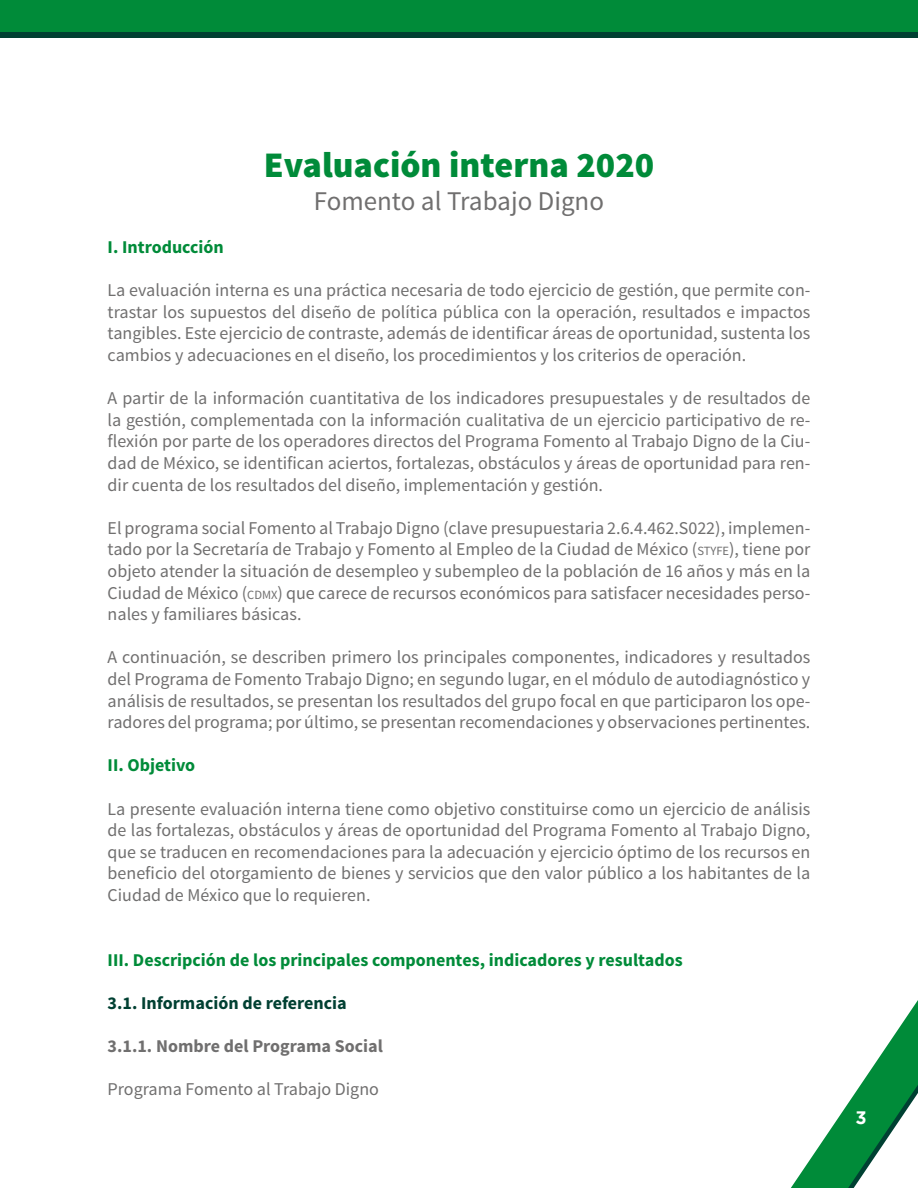
<style>
.page{position:relative;width:918px;height:1188px;background:#fff}
.page>*{position:absolute;margin:0;border:0;box-sizing:border-box;transform-origin:0 0}
.t1{font:900 36px "Source Sans Pro";color:#008b39}
.t2{font:27px "Source Sans Pro";color:#706f6f}
.t3{font:18px/21.6px "Source Sans Pro";color:#706f6f;text-align:justify}
.t4{font:700 18px "Source Sans Pro";color:#008b39}
.t5{font:700 18px "Source Sans Pro";color:#706f6f}
.t6{font:700 18px "Source Sans Pro";color:#004032}
.t7{font:700 18px "Gotham";color:#fff}
.s1{font-size:12.6px}
</style>
<div class="page">
<svg style="left:791px;top:1000px;width:127px;height:188px"></svg>
<div style="left:0;top:0;width:918px;height:35px;background:#008b39"></div>
<div style="left:0;top:32px;width:918px;height:5px;background:#004032"></div>
<h1 class="t1" style="left:264px;top:142px;width:392px">Evaluación interna 2020</h1>
<h2 class="t2" style="left:314px;top:184px;width:292px">Fomento al Trabajo Digno</h2>
<p class="t4" style="left:108px;top:235px;width:118px">I. Introducción</p>
<p class="t3" style="left:108px;top:280px;width:704px">La evaluación interna es una práctica necesaria de todo ejercicio de gestión, que permite con&shy;trastar los supuestos del diseño de política pública con la operación, resultados e impactos tangibles. Este ejercicio de contraste, además de identificar áreas de oportunidad, sustenta los cambios y adecuaciones en el diseño, los procedimientos y los criterios de operación.</p>
<p class="t3" style="left:108px;top:388px;width:704px">A partir de la información cuantitativa de los indicadores presupuestales y de resultados de la gestión, complementada con la información cualitativa de un ejercicio participativo de re&shy;flexión por parte de los operadores directos del Programa Fomento al Trabajo Digno de la Ciu&shy;dad de México, se identifican aciertos, fortalezas, obstáculos y áreas de oportunidad para ren&shy;dir cuenta de los resultados del diseño, implementación y gestión.</p>
<p class="t3" style="left:108px;top:517px;width:704px">El programa social Fomento al Trabajo Digno (clave presupuestaria 2.6.4.462.S022), implemen&shy;tado por la Secretaría de Trabajo y Fomento al Empleo de la Ciudad de México (<span class="s1">STYFE</span>), tiene por objeto atender la situación de desempleo y subempleo de la población de 16 años y más en la Ciudad de México (<span class="s1">CDMX</span>) que carece de recursos económicos para satisfacer necesidades perso&shy;nales y familiares básicas.</p>
<p class="t3" style="left:108px;top:647px;width:704px">A continuación, se describen primero los principales componentes, indicadores y resultados del Programa de Fomento Trabajo Digno; en segundo lugar, en el módulo de autodiagnóstico y análisis de resultados, se presentan los resultados del grupo focal en que participaron los ope&shy;radores del programa; por último, se presentan recomendaciones y observaciones pertinentes.</p>
<p class="t4" style="left:108px;top:754px;width:89px">II. Objetivo</p>
<p class="t3" style="left:108px;top:798px;width:704px">La presente evaluación interna tiene como objetivo constituirse como un ejercicio de análisis de las fortalezas, obstáculos y áreas de oportunidad del Programa Fomento al Trabajo Digno, que se traducen en recomendaciones para la adecuación y ejercicio óptimo de los recursos en beneficio del otorgamiento de bienes y servicios que den valor público a los habitantes de la Ciudad de México que lo requieren.</p>
<p class="t4" style="left:108px;top:948px;width:577px">III. Descripción de los principales componentes, indicadores y resultados</p>
<p class="t6" style="left:108px;top:991px;width:241px">3.1. Información de referencia</p>
<p class="t5" style="left:108px;top:1035px;width:277px">3.1.1. Nombre del Programa Social</p>
<p class="t3" style="left:108px;top:1079px;width:273px">Programa Fomento al Trabajo Digno</p>
<p class="t7" style="left:856px;top:1107px;width:13px">3</p>
</div>
